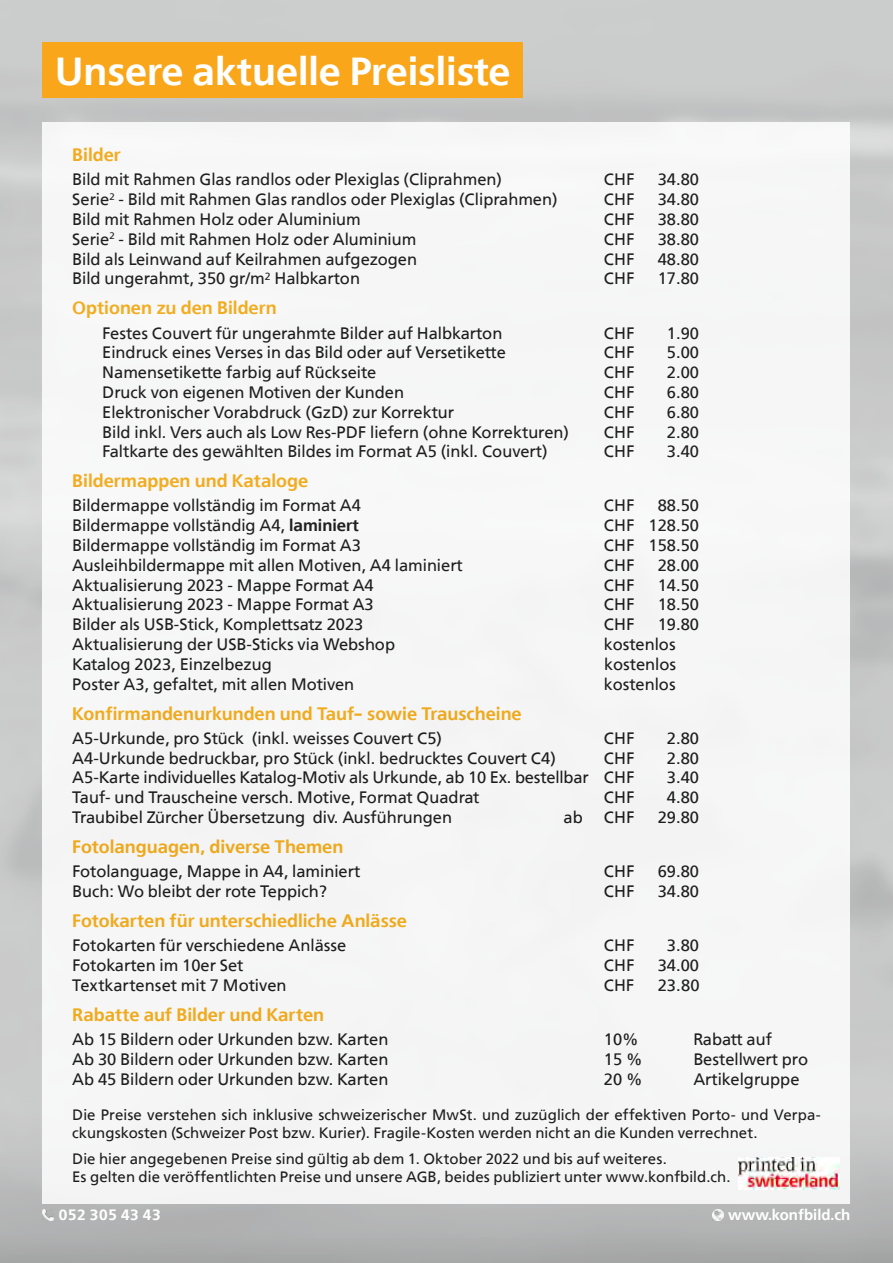
<style>
.page{position:relative;width:893px;height:1263px;background:#fff}
.page>*{position:absolute;margin:0;border:0;box-sizing:border-box;transform-origin:0 0}
.t1{font:600 39px "Free Set";color:#fff}
.t2{font:600 18px "Free Set";letter-spacing:-.005em;color:#f7a600}
.t3{font:16.5px "Free Set";color:#000}
.t4{font:15px/18px "Free Set";letter-spacing:.005em;color:#000}
.t5{font:600 15px "Free Set";color:#fff}
.s1{font-weight:600}
</style>
<div class="page">
<img style="left:0;top:0;width:893px;height:1263px">
<svg style="left:43px;top:1209px;width:11px;height:11px"></svg>
<svg style="left:712px;top:1209px;width:11px;height:11px"></svg>
<div style="left:43px;top:43px;width:480px;height:55px;background:#faa61a"></div>
<div style="left:43px;top:122px;width:807px;height:1081px;background:#f6f6f6"></div>
<img style="left:739px;top:1158px;width:101px;height:31px">
<h1 class="t1" style="left:55px;top:48px;width:457px">Unsere aktuelle Preisliste</h1>
<p class="t2" style="left:72px;top:144px;width:50px">Bilder</p>
<p class="t3" style="left:72px;top:170px;width:431px">Bild mit Rahmen Glas randlos oder Plexiglas (Cliprahmen)</p>
<p class="t3" style="left:604px;top:170px;width:32px">CHF</p>
<p class="t3" style="left:658px;top:170px;width:43px">34.80</p>
<p class="t3" style="left:72px;top:190px;width:487px">Serie<sup>2</sup> - Bild mit Rahmen Glas randlos oder Plexiglas (Cliprahmen)</p>
<p class="t3" style="left:604px;top:190px;width:32px">CHF</p>
<p class="t3" style="left:658px;top:190px;width:43px">34.80</p>
<p class="t3" style="left:72px;top:209px;width:290px">Bild mit Rahmen Holz oder Aluminium</p>
<p class="t3" style="left:604px;top:209px;width:32px">CHF</p>
<p class="t3" style="left:658px;top:209px;width:43px">38.80</p>
<p class="t3" style="left:72px;top:229px;width:346px">Serie<sup>2</sup> - Bild mit Rahmen Holz oder Aluminium</p>
<p class="t3" style="left:604px;top:229px;width:32px">CHF</p>
<p class="t3" style="left:658px;top:229px;width:43px">38.80</p>
<p class="t3" style="left:72px;top:249px;width:346px">Bild als Leinwand auf Keilrahmen aufgezogen</p>
<p class="t3" style="left:604px;top:249px;width:32px">CHF</p>
<p class="t3" style="left:658px;top:249px;width:43px">48.80</p>
<p class="t3" style="left:72px;top:269px;width:289px">Bild ungerahmt, 350 gr/m<sup>2</sup> Halbkarton</p>
<p class="t3" style="left:604px;top:269px;width:32px">CHF</p>
<p class="t3" style="left:658px;top:269px;width:43px">17.80</p>
<p class="t2" style="left:72px;top:297px;width:206px">Optionen zu den Bildern</p>
<p class="t3" style="left:102px;top:323px;width:402px">Festes Couvert für ungerahmte Bilder auf Halbkarton</p>
<p class="t3" style="left:604px;top:323px;width:32px">CHF</p>
<p class="t3" style="left:667px;top:323px;width:34px">1.90</p>
<p class="t3" style="left:102px;top:343px;width:405px">Eindruck eines Verses in das Bild oder auf Versetikette</p>
<p class="t3" style="left:604px;top:343px;width:32px">CHF</p>
<p class="t3" style="left:667px;top:343px;width:34px">5.00</p>
<p class="t3" style="left:102px;top:363px;width:276px">Namensetikette farbig auf Rückseite</p>
<p class="t3" style="left:604px;top:363px;width:32px">CHF</p>
<p class="t3" style="left:667px;top:363px;width:34px">2.00</p>
<p class="t3" style="left:102px;top:382px;width:303px">Druck von eigenen Motiven der Kunden</p>
<p class="t3" style="left:604px;top:382px;width:32px">CHF</p>
<p class="t3" style="left:667px;top:382px;width:34px">6.80</p>
<p class="t3" style="left:102px;top:402px;width:353px">Elektronischer Vorabdruck (GzD) zur Korrektur</p>
<p class="t3" style="left:604px;top:402px;width:32px">CHF</p>
<p class="t3" style="left:667px;top:402px;width:34px">6.80</p>
<p class="t3" style="left:102px;top:422px;width:468px">Bild inkl. Vers auch als Low Res-PDF liefern (ohne Korrekturen)</p>
<p class="t3" style="left:604px;top:422px;width:32px">CHF</p>
<p class="t3" style="left:667px;top:422px;width:34px">2.80</p>
<p class="t3" style="left:102px;top:442px;width:447px">Faltkarte des gewählten Bildes im Format A5 (inkl. Couvert)</p>
<p class="t3" style="left:604px;top:442px;width:32px">CHF</p>
<p class="t3" style="left:667px;top:442px;width:34px">3.40</p>
<p class="t2" style="left:72px;top:470px;width:238px">Bildermappen und Kataloge</p>
<p class="t3" style="left:72px;top:496px;width:290px">Bildermappe vollständig im Format A4</p>
<p class="t3" style="left:604px;top:496px;width:32px">CHF</p>
<p class="t3" style="left:658px;top:496px;width:43px">88.50</p>
<p class="t3" style="left:72px;top:516px;width:288px">Bildermappe vollständig A4, <span class="s1">laminiert</span></p>
<p class="t3" style="left:604px;top:516px;width:97px">CHF 128.50</p>
<p class="t3" style="left:72px;top:536px;width:290px">Bildermappe vollständig im Format A3</p>
<p class="t3" style="left:604px;top:536px;width:97px">CHF 158.50</p>
<p class="t3" style="left:72px;top:555px;width:392px">Ausleihbildermappe mit allen Motiven, A4 laminiert</p>
<p class="t3" style="left:604px;top:555px;width:32px">CHF</p>
<p class="t3" style="left:658px;top:555px;width:43px">28.00</p>
<p class="t3" style="left:72px;top:575px;width:303px">Aktualisierung 2023 - Mappe Format A4</p>
<p class="t3" style="left:604px;top:575px;width:32px">CHF</p>
<p class="t3" style="left:658px;top:575px;width:43px">14.50</p>
<p class="t3" style="left:72px;top:595px;width:303px">Aktualisierung 2023 - Mappe Format A3</p>
<p class="t3" style="left:604px;top:595px;width:32px">CHF</p>
<p class="t3" style="left:658px;top:595px;width:43px">18.50</p>
<p class="t3" style="left:72px;top:615px;width:293px">Bilder als USB-Stick, Komplettsatz 2023</p>
<p class="t3" style="left:604px;top:615px;width:32px">CHF</p>
<p class="t3" style="left:658px;top:615px;width:43px">19.80</p>
<p class="t3" style="left:72px;top:635px;width:324px">Aktualisierung der USB-Sticks via Webshop</p>
<p class="t3" style="left:604px;top:635px;width:73px">kostenlos</p>
<p class="t3" style="left:72px;top:654px;width:201px">Katalog 2023, Einzelbezug</p>
<p class="t3" style="left:604px;top:654px;width:73px">kostenlos</p>
<p class="t3" style="left:72px;top:674px;width:283px">Poster A3, gefaltet, mit allen Motiven</p>
<p class="t3" style="left:604px;top:674px;width:73px">kostenlos</p>
<p class="t2" style="left:72px;top:703px;width:451px">Konfirmandenurkunden und Tauf- sowie Trauscheine</p>
<p class="t3" style="left:72px;top:728px;width:371px">A5-Urkunde, pro Stück (inkl. weisses Couvert C5)</p>
<p class="t3" style="left:604px;top:728px;width:32px">CHF</p>
<p class="t3" style="left:667px;top:728px;width:34px">2.80</p>
<p class="t3" style="left:72px;top:748px;width:485px">A4-Urkunde bedruckbar, pro Stück (inkl. bedrucktes Couvert C4)</p>
<p class="t3" style="left:604px;top:748px;width:32px">CHF</p>
<p class="t3" style="left:667px;top:748px;width:34px">2.80</p>
<p class="t3" style="left:72px;top:768px;width:564px">A5-Karte individuelles Katalog-Motiv als Urkunde, ab 10 Ex. bestellbar CHF</p>
<p class="t3" style="left:667px;top:768px;width:34px">3.40</p>
<p class="t3" style="left:72px;top:788px;width:409px">Tauf- und Trauscheine versch. Motive, Format Quadrat</p>
<p class="t3" style="left:604px;top:788px;width:32px">CHF</p>
<p class="t3" style="left:667px;top:788px;width:34px">4.80</p>
<p class="t3" style="left:72px;top:807px;width:381px">Traubibel Zürcher Übersetzung div. Ausführungen</p>
<p class="t3" style="left:564px;top:807px;width:21px">ab</p>
<p class="t3" style="left:604px;top:807px;width:32px">CHF</p>
<p class="t3" style="left:658px;top:807px;width:43px">29.80</p>
<p class="t2" style="left:72px;top:836px;width:273px">Fotolanguagen, diverse Themen</p>
<p class="t3" style="left:72px;top:862px;width:289px">Fotolanguage, Mappe in A4, laminiert</p>
<p class="t3" style="left:604px;top:862px;width:32px">CHF</p>
<p class="t3" style="left:658px;top:862px;width:43px">69.80</p>
<p class="t3" style="left:72px;top:881px;width:256px">Buch: Wo bleibt der rote Teppich?</p>
<p class="t3" style="left:604px;top:881px;width:32px">CHF</p>
<p class="t3" style="left:658px;top:881px;width:43px">34.80</p>
<p class="t2" style="left:72px;top:910px;width:336px">Fotokarten für unterschiedliche Anlässe</p>
<p class="t3" style="left:72px;top:936px;width:276px">Fotokarten für verschiedene Anlässe</p>
<p class="t3" style="left:604px;top:936px;width:32px">CHF</p>
<p class="t3" style="left:667px;top:936px;width:34px">3.80</p>
<p class="t3" style="left:72px;top:955px;width:173px">Fotokarten im 10er Set</p>
<p class="t3" style="left:604px;top:955px;width:32px">CHF</p>
<p class="t3" style="left:658px;top:955px;width:43px">34.00</p>
<p class="t3" style="left:72px;top:975px;width:216px">Textkartenset mit 7 Motiven</p>
<p class="t3" style="left:604px;top:975px;width:32px">CHF</p>
<p class="t3" style="left:658px;top:975px;width:43px">23.80</p>
<p class="t2" style="left:72px;top:1004px;width:253px">Rabatte auf Bilder und Karten</p>
<p class="t3" style="left:72px;top:1029px;width:318px">Ab 15 Bildern oder Urkunden bzw. Karten</p>
<p class="t3" style="left:604px;top:1029px;width:36px">10%</p>
<p class="t3" style="left:693px;top:1029px;width:80px">Rabatt auf</p>
<p class="t3" style="left:72px;top:1049px;width:318px">Ab 30 Bildern oder Urkunden bzw. Karten</p>
<p class="t3" style="left:604px;top:1049px;width:40px">15 %</p>
<p class="t3" style="left:693px;top:1049px;width:116px">Bestellwert pro</p>
<p class="t3" style="left:72px;top:1069px;width:318px">Ab 45 Bildern oder Urkunden bzw. Karten</p>
<p class="t3" style="left:604px;top:1069px;width:40px">20 %</p>
<p class="t3" style="left:693px;top:1069px;width:108px">Artikelgruppe</p>
<p class="t4" style="left:72px;top:1105px;width:750px">Die Preise verstehen sich inklusive schweizerischer MwSt. und zuzüglich der effektiven Porto- und Verpa&shy;ckungskosten (Schweizer Post bzw. Kurier). Fragile-Kosten werden nicht an die Kunden verrechnet.</p>
<p class="t4" style="left:72px;top:1150px;width:660px">Die hier angegebenen Preise sind gültig ab dem 1. Oktober 2022 und bis auf weiteres.<br>Es gelten die veröffentlichten Preise und unsere AGB, beides publiziert unter www.konfbild.ch.</p>
<p class="t5" style="left:58px;top:1206px;width:104px">052 305 43 43</p>
<p class="t5" style="left:728px;top:1206px;width:124px">www.konfbild.ch</p>
</div>
